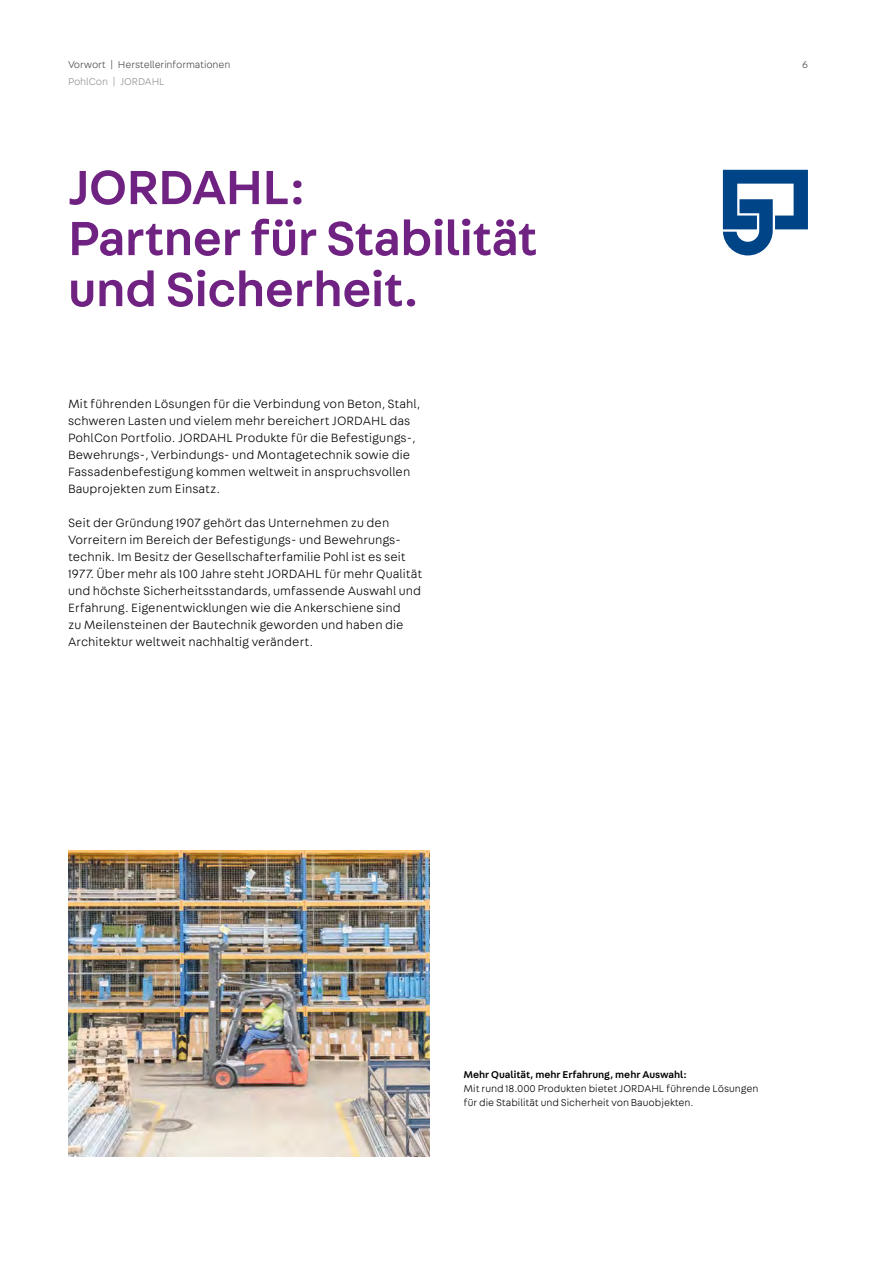
<style>
.page{position:relative;width:893px;height:1263px;background:#fff}
.page>*{position:absolute;margin:0;border:0;box-sizing:border-box;transform-origin:0 0}
.t1{font:500 51px/51px "Fabriga";letter-spacing:-.01em;color:#702283}
.t2{font:300 12.75px/17px "Fabriga";letter-spacing:.005em;color:#000}
.t3{font:300 10.5px/13.6px "Fabriga";color:#000}
.t4{font:500 10.5px "Fabriga";color:#000}
.t5{font:300 10.5px "Fabriga";letter-spacing:-.01em;color:#4a4a49}
.t6{font:300 10.5px "Fabriga";letter-spacing:-.01em;color:#929292}
.t7{font:300 10.5px "Fabriga";color:#494948}
</style>
<div class="page">
<img style="left:68px;top:850px;width:361px;height:307px">
<svg style="left:723px;top:170px;width:85px;height:85px"></svg>
<p class="t5" style="left:68px;top:58px;width:164px">Vorwort | Herstellerinformationen</p>
<p class="t6" style="left:68px;top:75px;width:98px">PohlCon | JORDAHL</p>
<h1 class="t1" style="left:68px;top:159px;width:471px">JORDAHL:<br>Partner für Stabilität und Sicherheit.</h1>
<p class="t2" style="left:68px;top:395px;width:354px">Mit führenden Lösungen für die Verbindung von Beton, Stahl, schweren Lasten und vielem mehr bereichert JORDAHL das PohlCon Portfolio. JORDAHL Produkte für die Befestigungs-, Bewehrungs-, Verbindungs- und Montagetechnik sowie die Fassadenbefestigung kommen weltweit in anspruchsvollen Bauprojekten zum Einsatz.</p>
<p class="t2" style="left:68px;top:514px;width:356px">Seit der Gründung 1907 gehört das Unternehmen zu den Vorreitern im Bereich der Befestigungs- und Bewehrungs&shy;technik. Im Besitz der Gesellschafterfamilie Pohl ist es seit 1977. Über mehr als 100 Jahre steht JORDAHL für mehr Qualität und höchste Sicherheitsstandards, umfassende Auswahl und Erfahrung. Eigenentwicklungen wie die Ankerschiene sind<br>zu Meilensteinen der Bautechnik geworden und haben die Architektur weltweit nachhaltig verändert.</p>
<p class="t7" style="left:802px;top:58px;width:7px">6</p>
<p class="t4" style="left:463px;top:1068px;width:225px">Mehr Qualität, mehr Erfahrung, mehr Auswahl:</p>
<p class="t3" style="left:463px;top:1081px;width:296px">Mit rund 18.000 Produkten bietet JORDAHL führende Lösungen für die Stabilität und Sicherheit von Bauobjekten.</p>
</div>
